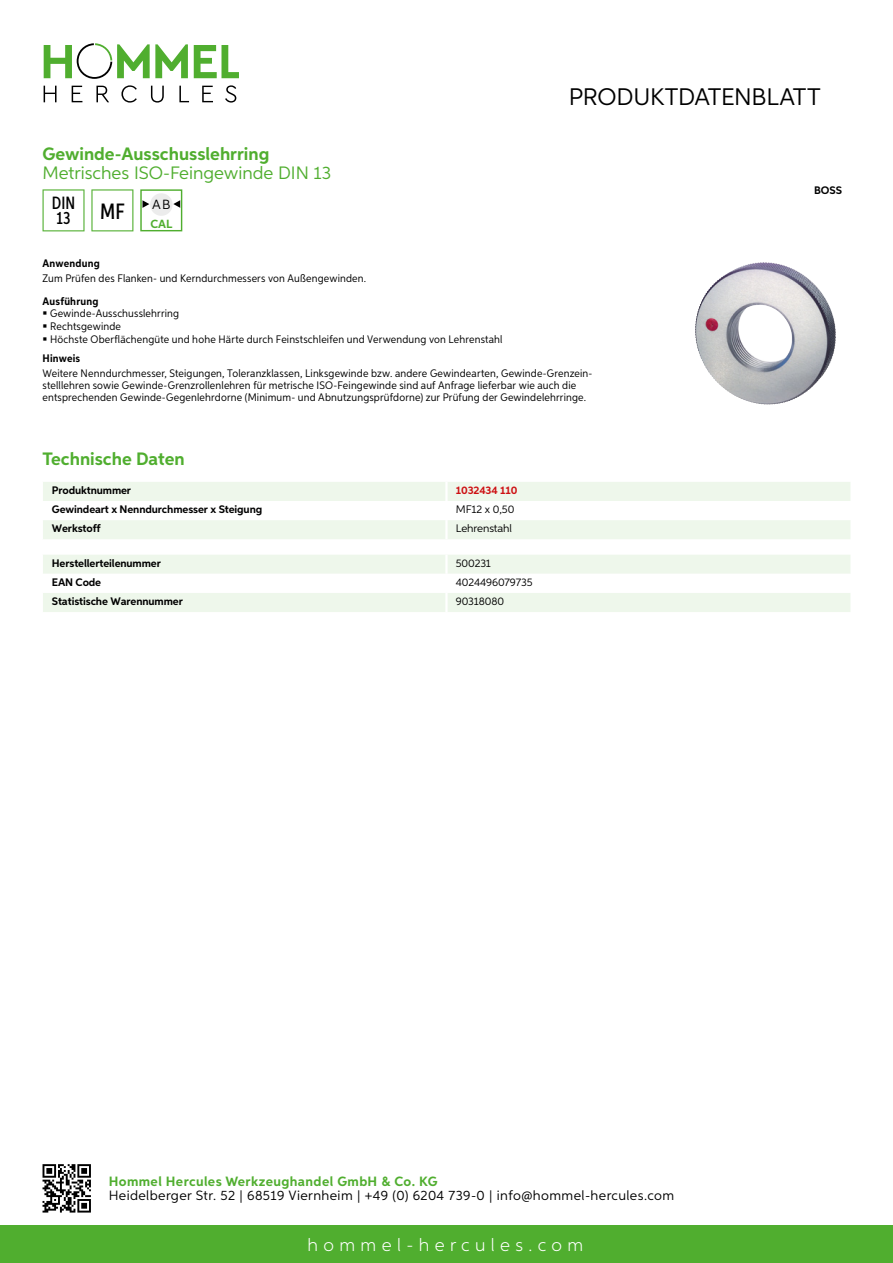
<style>
.page{position:relative;width:893px;height:1263px;background:#fff}
.page>*{position:absolute;margin:0;border:0;box-sizing:border-box;transform-origin:0 0}
.t1{font:24px "Aspira";letter-spacing:-.01em;color:#000}
.t2{font:700 18px "Aspira";color:#50ae2f}
.t3{font:18px "Aspira";color:#50ae2f}
.t4{font:300 18px "Aspira";letter-spacing:.3em;color:#fff}
.t5{font:500 17.85px/14.9px "Aspira XX Nar";color:#000}
.t6{font:13.5px "Aspira";letter-spacing:.03em;color:#000}
.t7{font:700 13.5px "Aspira";letter-spacing:.03em;color:#50ae2f}
.t8{font:13.35px "Aspira";color:#000}
.t9{font:700 11.85px "Aspira";color:#50ae2f}
.t10{font:10.95px/12.8px "Aspira Nar";letter-spacing:.015em;color:#000}
.t11{font:700 10.95px "Aspira";letter-spacing:-.01em;color:#000}
.t12{font:10.95px "Aspira";letter-spacing:-.01em;color:#000}
.t13{font:700 10.95px "Aspira Nar";letter-spacing:.02em;color:#000}
.t14{font:700 10.95px "Aspira";letter-spacing:-.01em;color:#cd1013}
</style>
<div class="page">
<div style="left:0;top:1226px;width:893px;height:37px;background:#50ae2f"></div>
<svg style="left:43px;top:1164px;width:48px;height:48px"></svg>
<svg style="left:194px;top:45px;width:45px;height:33px"></svg>
<svg style="left:44px;top:43px;width:144px;height:36px"></svg>
<svg style="left:44px;top:86px;width:13px;height:16px"></svg>
<svg style="left:72px;top:86px;width:10px;height:16px"></svg>
<svg style="left:96px;top:86px;width:13px;height:16px"></svg>
<svg style="left:121px;top:85px;width:16px;height:18px"></svg>
<svg style="left:151px;top:86px;width:13px;height:17px"></svg>
<svg style="left:179px;top:86px;width:10px;height:16px"></svg>
<svg style="left:202px;top:86px;width:11px;height:16px"></svg>
<svg style="left:225px;top:85px;width:11px;height:18px"></svg>
<svg style="left:43px;top:482px;width:807px;height:57px"></svg>
<hr style="left:445px;top:520px;width:3px;height:19px;background:#fff">
<svg style="left:43px;top:555px;width:807px;height:57px"></svg>
<hr style="left:445px;top:593px;width:3px;height:19px;background:#fff">
<svg style="left:43px;top:189px;width:42px;height:42px"></svg>
<svg style="left:91px;top:189px;width:42px;height:42px"></svg>
<div style="left:140px;top:189px;width:42px;height:42px;border:1px solid #50ae2f"></div>
<div style="left:150px;top:193px;width:23px;height:23px;background:#ececec;border-radius:50%"></div>
<svg style="left:173px;top:200px;width:7px;height:8px"></svg>
<svg style="left:142px;top:200px;width:7px;height:8px"></svg>
<img style="left:695px;top:262px;width:68px;height:122px">
<h2 class="t2" style="left:43px;top:142px;width:228px">Gewinde-Ausschusslehrring</h2>
<h2 class="t3" style="left:43px;top:162px;width:290px">Metrisches ISO-Feingewinde DIN 13</h2>
<h3 class="t5" style="left:52px;top:196px;width:25px">DIN<br>13</h3>
<p class="t9" style="left:100px;top:216px;width:73px"><sup>MF</sup> CAL</p>
<p class="t8" style="left:152px;top:196px;width:20px">ab</p>
<h1 class="t1" style="left:569px;top:82px;width:253px">Produktdatenblatt</h1>
<p class="t11" style="left:814px;top:183px;width:29px">BOSS</p>
<p class="t13" style="left:43px;top:257px;width:59px">Anwendung</p>
<p class="t10" style="left:43px;top:272px;width:325px">Zum Prüfen des Flanken- und Kerndurchmessers von Außengewinden.</p>
<p class="t13" style="left:43px;top:294px;width:58px">Ausführung</p>
<p class="t10" style="left:50px;top:307px;width:454px">Gewinde-Ausschusslehrring<br>Rechtsgewinde<br>Höchste Oberflächengüte und hohe Härte durch Feinstschleifen und Verwendung von Lehrenstahl</p>
<p class="t13" style="left:43px;top:352px;width:39px">Hinweis</p>
<p class="t10" style="left:43px;top:367px;width:551px;line-height:12px">Weitere Nenndurchmesser, Steigungen, Toleranzklassen, Linksgewinde bzw. andere Gewindearten, Gewinde-Grenzein&shy;stelllehren sowie Gewinde-Grenzrollenlehren für metrische ISO-Feingewinde sind auf Anfrage lieferbar wie auch die entsprechenden Gewinde-Gegenlehrdorne (Minimum- und Abnutzungsprüfdorne) zur Prüfung der Gewindelehrringe.</p>
<h2 class="t2" style="left:43px;top:448px;width:144px">Technische Daten</h2>
<p class="t11" style="left:52px;top:483px;width:81px">Produktnummer</p>
<p class="t14" style="left:456px;top:483px;width:63px">1032434 110</p>
<p class="t11" style="left:52px;top:502px;width:212px">Gewindeart x Nenndurchmesser x Steigung</p>
<p class="t12" style="left:456px;top:502px;width:60px">MF12 x 0,50</p>
<p class="t11" style="left:52px;top:521px;width:50px">Werkstoff</p>
<p class="t12" style="left:456px;top:522px;width:58px">Lehrenstahl</p>
<p class="t11" style="left:52px;top:556px;width:111px">Herstellerteilenummer</p>
<p class="t12" style="left:456px;top:556px;width:37px">500231</p>
<p class="t11" style="left:52px;top:575px;width:51px">EAN Code</p>
<p class="t12" style="left:456px;top:575px;width:78px">4024496079735</p>
<p class="t11" style="left:52px;top:594px;width:132px">Statistische Warennummer</p>
<p class="t12" style="left:456px;top:594px;width:50px">90318080</p>
<p class="t7" style="left:109px;top:1172px;width:330px">Hommel Hercules Werkzeughandel GmbH &amp; Co. KG</p>
<p class="t6" style="left:109px;top:1187px;width:567px">Heidelberger Str. 52 | 68519 Viernheim | +49 (0) 6204 739-0 | info@hommel-hercules.com</p>
<h2 class="t4" style="left:307px;top:1234px;width:277px">hommel-hercules.com</h2>
</div>
